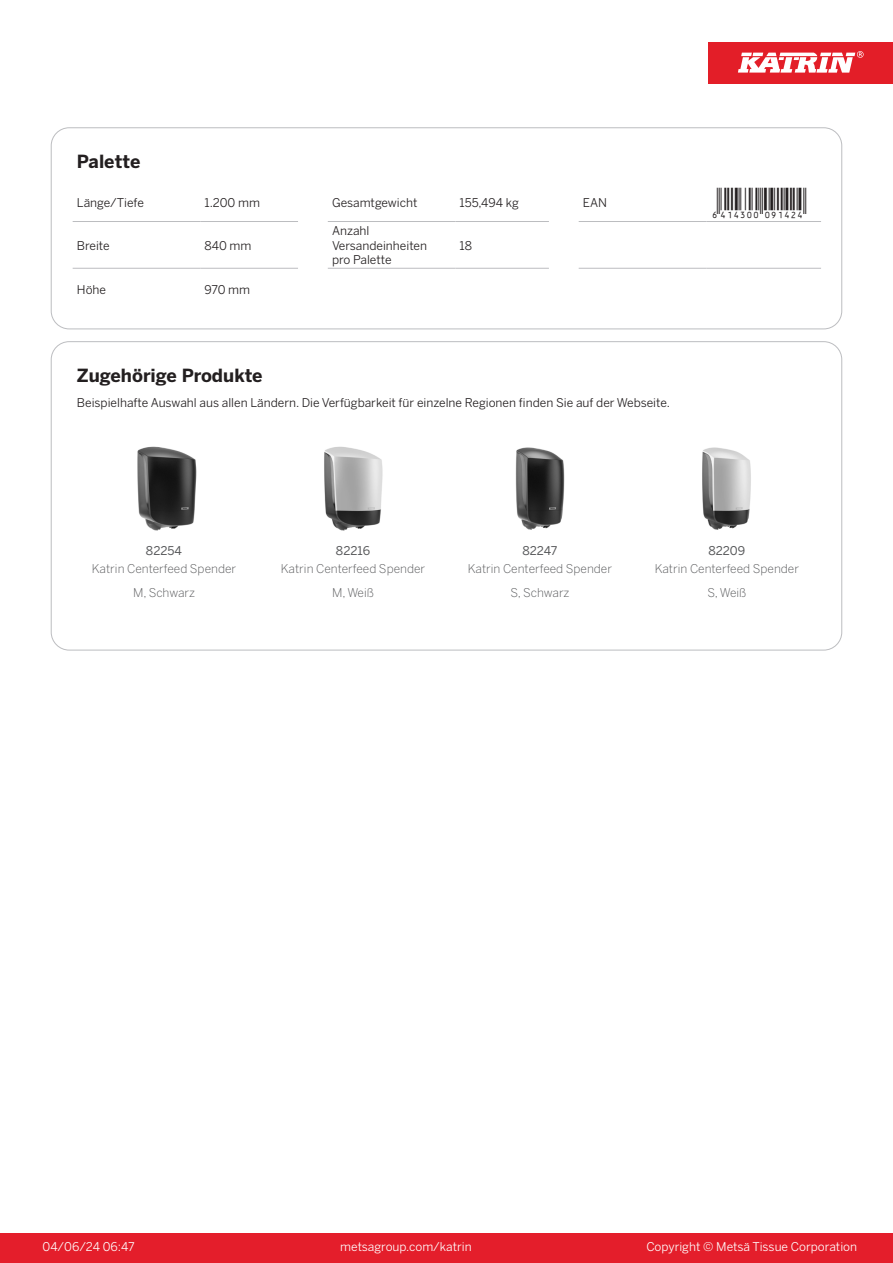
<style>
.page{position:relative;width:893px;height:1263px;background:#fff}
.page>*{position:absolute;margin:0;border:0;box-sizing:border-box;transform-origin:0 0}
.T_EAN{font:30px "Viisas EAN Matala";color:#231f20}
.T_TableHeader{font:700 18px "Benton Sans";color:#231f20}
.T_TableBody{font:12px/14.4px "Benton Sans";color:#231f20}
.T_RelatedName{font:300 12px/24px "Benton Sans";color:#57585a;text-align:center}
.t1{font:12px "Benton Sans";color:#fff}
.T_RelatedCode{font:12px "Benton Sans";color:#57585a}
</style>
<div class="page">
<div style="left:0;top:1233px;width:893px;height:30px;background:#e41e2b"></div>
<div style="left:708px;top:43px;width:185px;height:41px;background:#e31e28"></div>
<svg style="left:738px;top:51px;width:126px;height:22px"></svg>
<hr style="left:73px;top:221px;width:127px;height:1px;background:#bcbdc0">
<hr style="left:200px;top:221px;width:98px;height:1px;background:#bcbdc0">
<hr style="left:328px;top:221px;width:127px;height:1px;background:#bcbdc0">
<hr style="left:455px;top:221px;width:94px;height:1px;background:#bcbdc0">
<hr style="left:579px;top:221px;width:127px;height:1px;background:#bcbdc0">
<hr style="left:706px;top:221px;width:115px;height:1px;background:#bcbdc0">
<hr style="left:73px;top:268px;width:127px;height:1px;background:#bcbdc0">
<hr style="left:200px;top:268px;width:98px;height:1px;background:#bcbdc0">
<hr style="left:328px;top:268px;width:127px;height:1px;background:#bcbdc0">
<hr style="left:455px;top:268px;width:94px;height:1px;background:#bcbdc0">
<hr style="left:579px;top:268px;width:127px;height:1px;background:#bcbdc0">
<hr style="left:706px;top:268px;width:115px;height:1px;background:#bcbdc0">
<div style="left:51px;top:128px;width:791px;height:201px;border:1px solid #bcbdc0;border-radius:18px"></div>
<img style="left:137px;top:446px;width:60px;height:85px">
<img style="left:324px;top:446px;width:59px;height:85px">
<img style="left:515px;top:447px;width:50px;height:83px">
<img style="left:702px;top:447px;width:49px;height:83px">
<p class="T_TableHeader" style="left:77px;top:150px;width:65px">Palette</p>
<p class="T_TableBody" style="left:77px;top:196px;width:68px">Länge/Tiefe</p>
<p class="T_TableBody" style="left:204px;top:196px;width:57px">1.200 mm</p>
<p class="T_TableBody" style="left:332px;top:196px;width:87px">Gesamtgewicht</p>
<p class="T_TableBody" style="left:460px;top:196px;width:61px">155,494 kg</p>
<p class="T_TableBody" style="left:583px;top:196px;width:26px">EAN</p>
<p class="T_EAN" style="left:710px;top:187px;width:97px">*6414300091424*</p>
<p class="T_TableBody" style="left:77px;top:238px;width:34px">Breite</p>
<p class="T_TableBody" style="left:204px;top:238px;width:49px">840 mm</p>
<p class="T_TableBody" style="left:332px;top:224px;width:97px">Anzahl<br>Versandeinheiten</p>
<p class="T_TableBody" style="left:332px;top:252px;width:61px">pro Palette</p>
<p class="T_TableBody" style="left:460px;top:238px;width:14px">18</p>
<p class="T_TableBody" style="left:77px;top:283px;width:31px">Höhe</p>
<p class="T_TableBody" style="left:204px;top:283px;width:47px">970 mm</p>
<p class="T_TableHeader" style="left:77px;top:364px;width:187px">Zugehörige Produkte</p>
<p class="T_TableBody" style="left:77px;top:395px;width:595px">Beispielhafte Auswahl aus allen Ländern. Die Verfügbarkeit für einzelne Regionen finden Sie auf der Webseite.</p>
<p class="T_RelatedCode" style="left:146px;top:544px;width:38px">82254</p>
<p class="T_RelatedCode" style="left:336px;top:544px;width:36px">82216</p>
<p class="T_RelatedCode" style="left:522px;top:544px;width:36px">82247</p>
<p class="T_RelatedCode" style="left:708px;top:544px;width:38px">82209</p>
<p class="T_RelatedName" style="left:92px;top:557px;width:146px">Katrin Centerfeed Spender<br>M, Schwarz</p>
<p class="T_RelatedName" style="left:281px;top:557px;width:146px">Katrin Centerfeed Spender<br>M, Weiß</p>
<p class="T_RelatedName" style="left:468px;top:557px;width:146px">Katrin Centerfeed Spender<br>S, Schwarz</p>
<p class="T_RelatedName" style="left:655px;top:557px;width:146px">Katrin Centerfeed Spender<br>S, Weiß</p>
<p class="t1" style="left:43px;top:1239px;width:94px">04/06/24 06:47</p>
<p class="t1" style="left:340px;top:1239px;width:133px">metsagroup.com/katrin</p>
<p class="t1" style="left:646px;top:1239px;width:212px">Copyright © Metsä Tissue Corporation</p>
</div>
